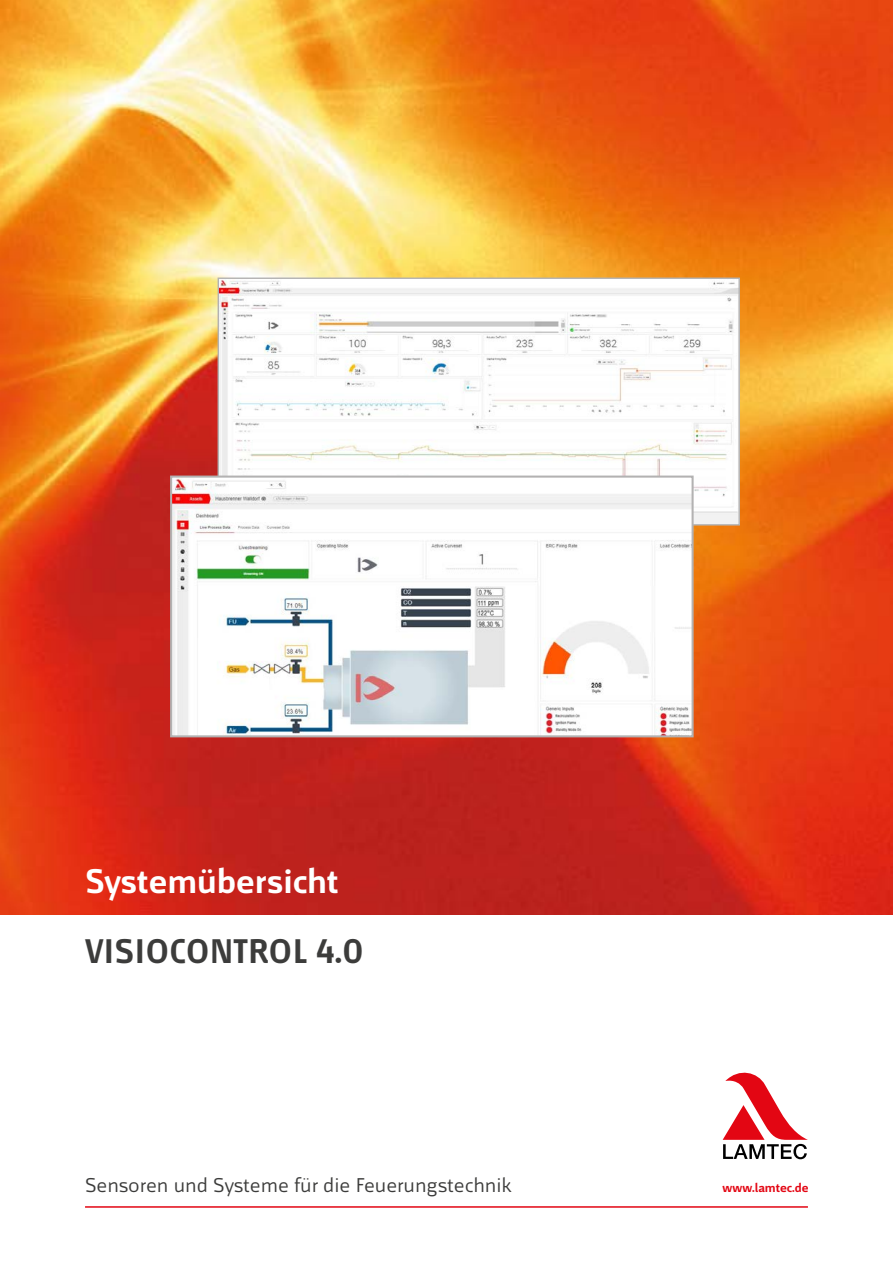
<style>
.page{position:relative;width:893px;height:1263px;background:#fff}
.page>*{position:absolute;margin:0;border:0;box-sizing:border-box;transform-origin:0 0}
.t1{font:700 36px "Mr Jones";color:#fff}
.t2{font:700 36px "Mr Jones";color:#3c3c3b}
.t3{font:21px "Mr Jones";color:#3c3c3b}
.t4{font:700 13.2px "Mr Jones";color:#e30613}
</style>
<div class="page">
<img style="left:0;top:0;width:893px;height:914px">
<svg style="left:723px;top:1072px;width:85px;height:87px"></svg>
<hr style="left:85px;top:1206px;width:723px;height:2px;background:#e30613">
<img style="left:220px;top:280px;width:518px;height:243px">
<img style="left:173px;top:479px;width:518px;height:255px">
<div style="left:170px;top:476px;width:524px;height:261px;border:2px solid #b3b2b2"></div>
<h1 class="t1" style="left:85px;top:862px;width:255px">Systemübersicht</h1>
<h1 class="t2" style="left:85px;top:931px;width:280px">VISIOCONTROL 4.0</h1>
<p class="t3" style="left:85px;top:1173px;width:428px">Sensoren und Systeme für die Feuerungstechnik</p>
<p class="t4" style="left:722px;top:1180px;width:88px">www.lamtec.de</p>
</div>
